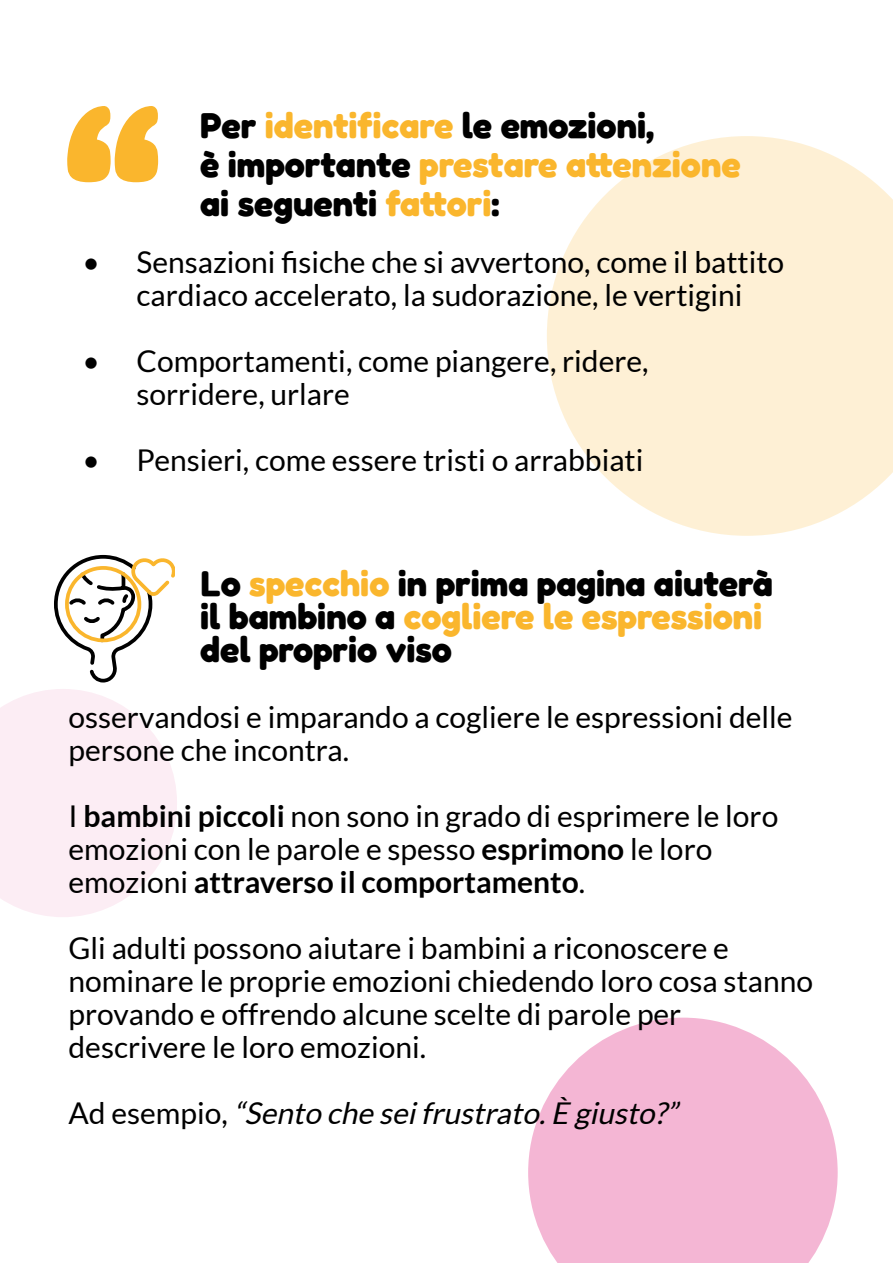
<style>
.page{position:relative;width:893px;height:1263px;background:#fff}
.page>*{position:absolute;margin:0;border:0;box-sizing:border-box;transform-origin:0 0}
.t1{font:700 225px "Fredoka";color:#fab62d}
.t2{font:700 36px/33px "Fredoka";color:#000}
.t3{font:700 36px/39px "Fredoka";color:#fab62d}
.t4{font:30px/33px "Lato";color:#000}
.t5{font:italic 30px "Lato";color:#000}
.s1{color:#000}
.s2{color:#fab62d}
.s3{font-weight:700}
.s4{font-style:normal}
</style>
<div class="page">
<svg style="left:0;top:689px;width:177px;height:228px"></svg>
<svg style="left:547px;top:136px;width:346px;height:400px;fill:#fef0d5"></svg>
<svg style="left:528px;top:1017px;width:310px;height:246px;fill:#f4b6d4"></svg>
<svg style="left:54px;top:555px;width:121px;height:127px"></svg>
<h1 class="t1" style="left:63px;top:37px;width:102px">“</h1>
<p class="t3" style="left:200px;top:105px;width:542px"><span class="s1">Per</span> identificare <span class="s1">le emozioni,<br>è importante</span> prestare attenzione</p>
<p class="t2" style="left:200px;top:186px;width:301px">ai seguenti <span class="s2">fattori</span>:</p>
<p class="t4" style="left:82px;top:245px;width:703px;text-align:center">• Sensazioni fisiche che si avvertono, come il battito cardiaco accelerato, la sudorazione, le vertigini</p>
<p class="t4" style="left:136px;top:344px;width:514px;text-indent:-54px">• Comportamenti, come piangere, ridere, sorridere, urlare</p>
<p class="t4" style="left:82px;top:443px;width:562px">• Pensieri, come essere tristi o arrabbiati</p>
<p class="t2" style="left:200px;top:566px;width:574px">Lo <span class="s2">specchio</span> in prima pagina aiuterà il bambino a <span class="s2">cogliere le espressioni </span>del proprio viso</p>
<p class="t4" style="left:69px;top:700px;width:726px">osservandosi e imparando a cogliere le espressioni delle persone che incontra.</p>
<p class="t4" style="left:69px;top:799px;width:711px">I <span class="s3">bambini piccoli</span> non sono in grado di esprimere le loro emozioni con le parole e spesso <span class="s3">esprimono</span> le loro emozioni <span class="s3">attraverso il comportamento</span>.</p>
<p class="t4" style="left:69px;top:931px;width:746px">Gli adulti possono aiutare i bambini a riconoscere e nominare le proprie emozioni chiedendo loro cosa stanno provando e offrendo alcune scelte di parole per descrivere le loro emozioni.</p>
<p class="t5" style="left:69px;top:1096px;width:617px"><span class="s4">A d e s e m p i o ,</span> “Sento che seifrustrato.È giusto?”</p>
</div>
